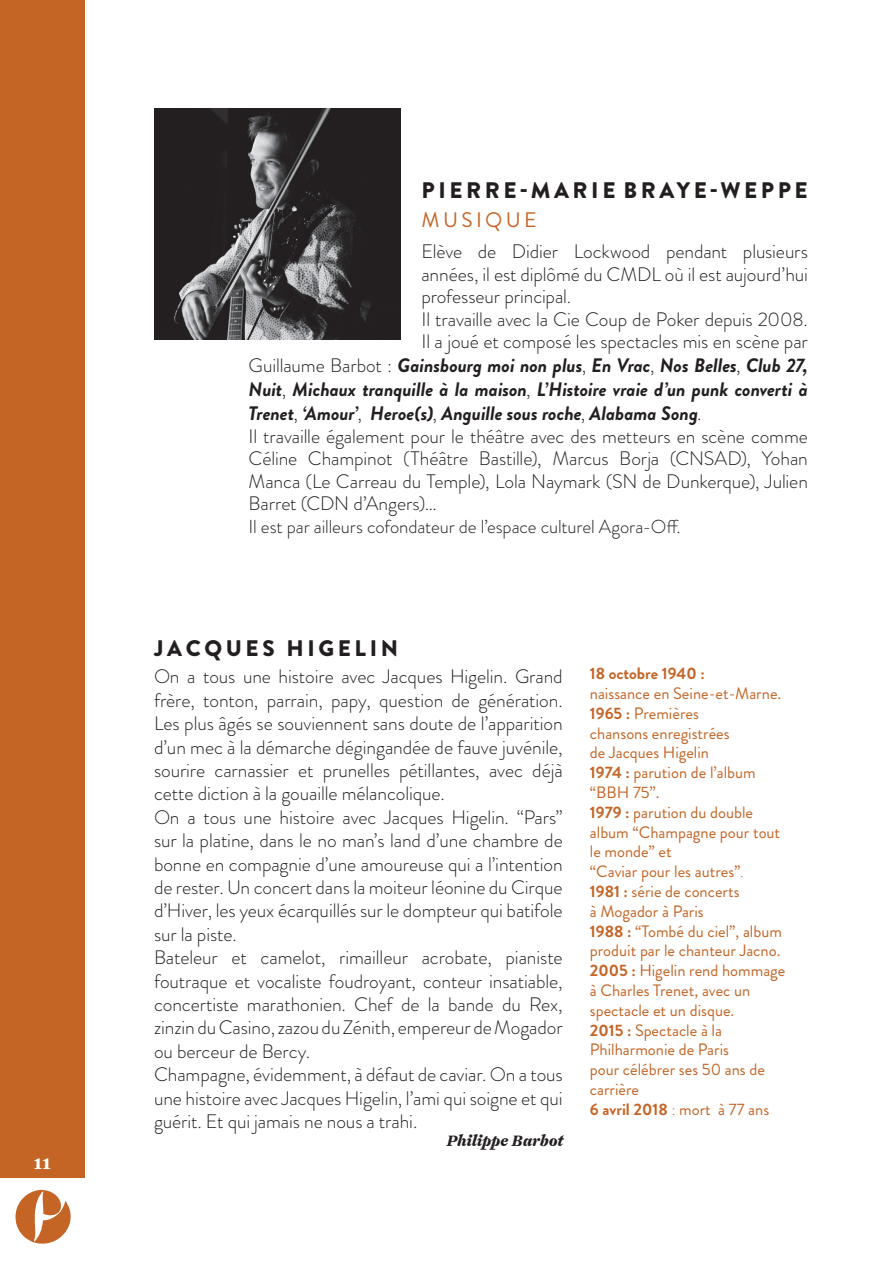
<style>
.page{position:relative;width:893px;height:1263px;background:#fff}
.page>*{position:absolute;margin:0;border:0;box-sizing:border-box;transform-origin:0 0}
.t1{font:900 22.5px "Brandon Grotesque";letter-spacing:.16em;color:#231f20}
.t2{font:21px "Brandon Grotesque";letter-spacing:.16em;color:#c46526}
.t3{font:300 19.5px/23.4px "Brandon Grotesque";letter-spacing:-.005em;color:#231f20}
.t4{font:italic 700 19.5px "Brandon Grotesque";letter-spacing:-.005em;color:#231f20}
.t5{font:300 18.75px "Brandon Grotesque";letter-spacing:-.005em;color:#231f20}
.t6{font:800 18px "Ogg Text";color:#fff}
.t7{font:16.5px/19.8px "Brandon Grotesque";color:#c46526}
.t8{font:700 16.5px "Brandon Grotesque";color:#c46526}
.t9{font:italic 800 15px "Ogg Text";color:#231f20}
.s1{font-weight:300;font-style:normal}
.s2{font-weight:700}
.s3{font-weight:300}
</style>
<div class="page">
<div style="left:0;top:0;width:85px;height:1178px;background:#c46526"></div>
<svg style="left:15px;top:1190px;width:56px;height:54px"></svg>
<img style="left:154px;top:108px;width:246px;height:232px">
<p class="t6" style="left:34px;top:1151px;width:18px">11</p>
<p class="t1" style="left:422px;top:174px;width:388px">PIERRE-MARIE BRAYE-WEPPE</p>
<p class="t2" style="left:422px;top:206px;width:117px">MUSIQUE</p>
<p class="t3" style="left:421px;top:240px;width:388px">Elève de Didier Lockwood pendant plusieurs</p>
<p class="t3" style="left:421px;top:262px;width:388px">années, il est diplômé du CMDL où il est aujourd’hui</p>
<p class="t3" style="left:421px;top:285px;width:151px">professeur principal.</p>
<p class="t3" style="left:421px;top:307px;width:388px">Il travaille avec la Cie Coup de Poker depuis 2008.</p>
<p class="t3" style="left:421px;top:330px;width:388px">Il a joué et composé les spectacles mis en scène par</p>
<p class="t4" style="left:249px;top:352px;width:561px"><span class="s1">Guillaume Barbot :</span> Gainsbourg moi non plus<span class="s1">,</span> En Vrac<span class="s1">,</span> Nos Belles<span class="s1">,</span> Club 27,</p>
<p class="t4" style="left:249px;top:376px;width:561px">Nuit<span class="s1">,</span> Michaux tranquille à la maison<span class="s1">,</span> L’Histoire vraie d’un punk converti à</p>
<p class="t4" style="left:249px;top:400px;width:455px">Trenet<span class="s1">,</span> ‘Amour’<span class="s1">,</span> Heroe(s)<span class="s1">,</span> Anguille sous roche<span class="s1">,</span> Alabama Song<span class="s1">.</span></p>
<p class="t3" style="left:249px;top:424px;width:561px">Il travaille également pour le théâtre avec des metteurs en scène comme</p>
<p class="t3" style="left:249px;top:447px;width:561px">Céline Champinot (Théâtre Bastille), Marcus Borja (CNSAD), Yohan</p>
<p class="t3" style="left:249px;top:469px;width:561px">Manca (Le Carreau du Temple), Lola Naymark (SN de Dunkerque), Julien</p>
<p class="t3" style="left:249px;top:492px;width:190px">Barret (CDN d’Angers)…</p>
<p class="t5" style="left:249px;top:514px;width:434px">Il est par ailleurs cofondateur de l’espace culturel Agora-Off.</p>
<p class="t1" style="left:154px;top:632px;width:245px">JACQUES HIGELIN</p>
<p class="t3" style="left:154px;top:665px;width:410px">On a tous une histoire avec Jacques Higelin. Grand frère, tonton, parrain, papy, question de génération.<br>Les plus âgés se souviennent sans doute de l’apparition d’un mec à la démarche dégingandée de fauve juvénile, sourire carnassier et prunelles pétillantes, avec déjà cette diction à la gouaille mélancolique.<br>On a tous une histoire avec Jacques Higelin. “Pars” sur la platine, dans le no man’s land d’une chambre de bonne en compagnie d’une amoureuse qui a l’intention de rester. Un concert dans la moiteur léonine du Cirque d’Hiver, les yeux écarquillés sur le dompteur qui batifole sur la piste.<br>Bateleur et camelot, rimailleur acrobate, pianiste foutraque et vocaliste foudroyant, conteur insatiable, concertiste marathonien. Chef de la bande du Rex, zinzin du Casino, zazou du Zénith, empereur de Mogador ou berceur de Bercy.<br>Champagne, évidemment, à défaut de caviar. On a tous une histoire avec Jacques Higelin, l’ami qui soigne et qui guérit. Et qui jamais ne nous a trahi.</p>
<p class="t9" style="left:446px;top:1131px;width:118px">Philippe Barbot</p>
<p class="t8" style="left:590px;top:662px;width:116px">18 octobre 1940 :</p>
<p class="t7" style="left:590px;top:684px;width:197px">naissance en Seine-et-Marne.<br><span class="s2">1965 :</span> Premières<br>chansons enregistrées<br>de Jacques Higelin<br><span class="s2">1974 :</span> parution de l’album “BBH 75”.<br><span class="s2">1979 :</span> parution du double album “Champagne pour tout le monde” et<br>“Caviar pour les autres”<span class="s3">.<br></span><span class="s2">1981 :</span> série de concerts<br>à Mogador à Paris<br><span class="s2">1988 :</span> “Tombé du ciel”, album produit par le chanteur Jacno.<br><span class="s2">2005 :</span> Higelin rend hommage à Charles Trenet, avec un spectacle et un disque.<br><span class="s2">2015 :</span> Spectacle à la<br>Philharmonie de Paris<br>pour célébrer ses 50 ans de carrière<br><span class="s2">6 avril 2018</span> <span class="s3">:</span> mort à 77 ans</p>
</div>
